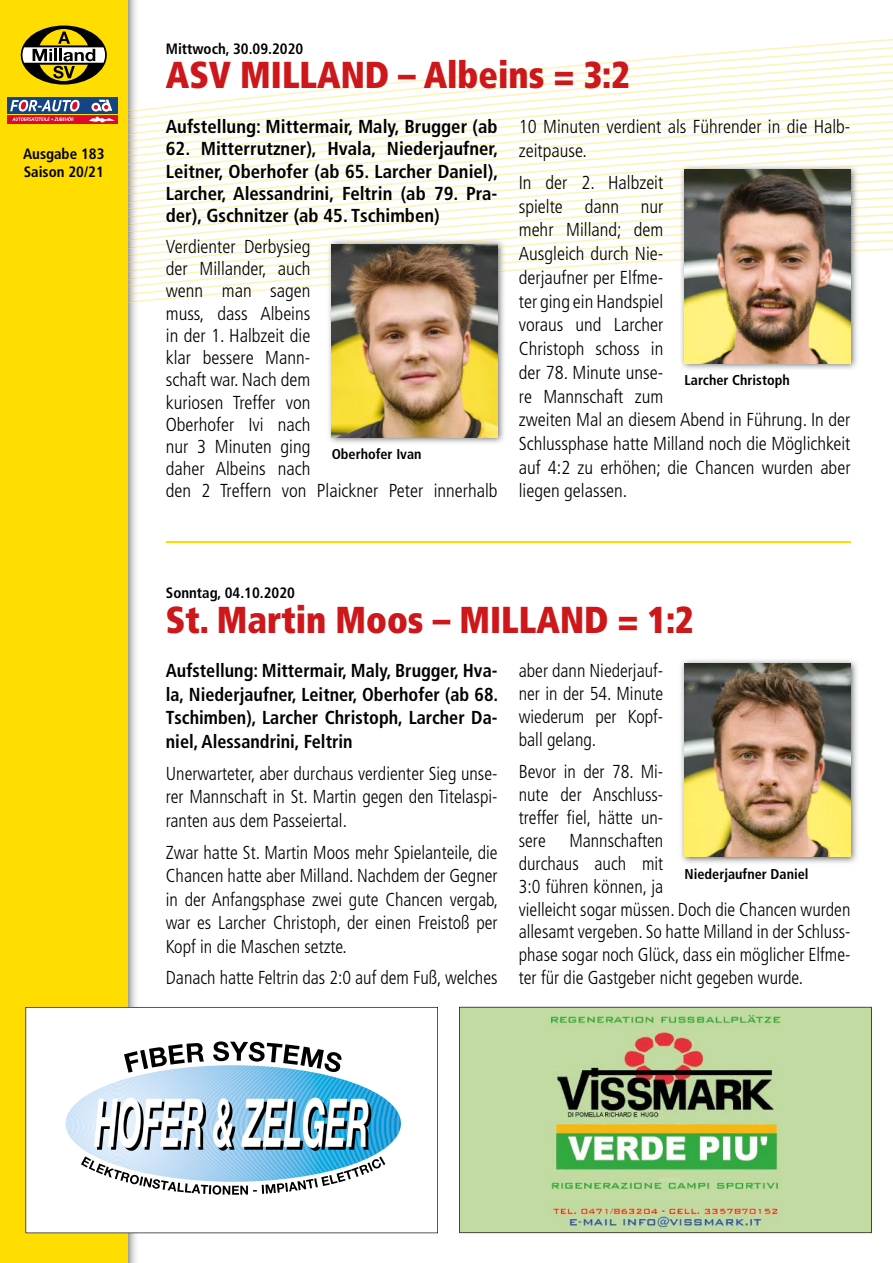
<style>
.page{position:relative;width:893px;height:1263px;background:#fff}
.page>*{position:absolute;margin:0;border:0;box-sizing:border-box;transform-origin:0 0}
.t1{font:900 condensed 37.5px "Frutiger";color:#cd171a;scale:.94 1}
.t2{font:300 condensed 18.75px/23.7px "Frutiger";color:#000}
.t3{font:700 condensed 18.75px/22.2px "Frutiger";color:#000;text-align:justify}
.t4{font:700 condensed 15px/18px "Frutiger";color:#000}
.t5{font:700 condensed 14.25px "Frutiger";color:#000}
</style>
<div class="page">
<svg style="left:139px;top:248px;width:754px;height:54px"></svg>
<svg style="left:139px;top:240px;width:754px;height:8px"></svg>
<svg style="left:139px;top:232px;width:754px;height:8px"></svg>
<svg style="left:139px;top:224px;width:754px;height:8px"></svg>
<svg style="left:139px;top:217px;width:754px;height:7px"></svg>
<svg style="left:139px;top:209px;width:754px;height:8px"></svg>
<svg style="left:139px;top:202px;width:754px;height:7px"></svg>
<svg style="left:139px;top:194px;width:754px;height:8px"></svg>
<svg style="left:139px;top:186px;width:754px;height:8px"></svg>
<svg style="left:139px;top:179px;width:754px;height:7px"></svg>
<svg style="left:139px;top:171px;width:754px;height:8px"></svg>
<svg style="left:139px;top:164px;width:754px;height:7px"></svg>
<svg style="left:139px;top:156px;width:754px;height:8px"></svg>
<svg style="left:139px;top:148px;width:754px;height:8px"></svg>
<svg style="left:139px;top:141px;width:754px;height:7px"></svg>
<svg style="left:139px;top:133px;width:754px;height:8px"></svg>
<svg style="left:139px;top:126px;width:754px;height:7px"></svg>
<svg style="left:139px;top:118px;width:754px;height:8px"></svg>
<svg style="left:139px;top:111px;width:754px;height:7px"></svg>
<svg style="left:139px;top:39px;width:754px;height:72px"></svg>
<img style="left:128px;top:0;width:11px;height:1263px">
<img style="left:128px;top:194px;width:11px;height:113px">
<img style="left:128px;top:179px;width:11px;height:15px">
<img style="left:128px;top:172px;width:11px;height:7px">
<img style="left:128px;top:164px;width:11px;height:8px">
<img style="left:128px;top:157px;width:11px;height:7px">
<img style="left:128px;top:148px;width:11px;height:9px">
<img style="left:128px;top:138px;width:11px;height:10px">
<img style="left:128px;top:129px;width:11px;height:9px">
<img style="left:128px;top:120px;width:11px;height:9px">
<img style="left:128px;top:109px;width:11px;height:11px">
<div style="left:0;top:0;width:128px;height:1263px;background:#fd0"></div>
<svg style="left:21px;top:26px;width:86px;height:59px"></svg>
<div style="left:7px;top:115px;width:110px;height:9px;background:#db0c2a"></div>
<div style="left:7px;top:97px;width:110px;height:17px;background:#134484"></div>
<svg style="left:10px;top:100px;width:70px;height:11px"></svg>
<svg style="left:12px;top:117px;width:62px;height:4px"></svg>
<svg style="left:89px;top:100px;width:26px;height:23px"></svg>
<img style="left:327px;top:285px;width:179px;height:158px">
<img style="left:327px;top:239px;width:179px;height:46px">
<img style="left:327px;top:246px;width:179px;height:31px">
<img style="left:327px;top:239px;width:84px;height:7px">
<img style="left:332px;top:244px;width:165px;height:193px">
<img style="left:680px;top:164px;width:179px;height:205px">
<img style="left:680px;top:252px;width:179px;height:8px">
<img style="left:680px;top:244px;width:179px;height:8px">
<img style="left:680px;top:235px;width:179px;height:9px">
<img style="left:680px;top:227px;width:179px;height:8px">
<img style="left:680px;top:219px;width:179px;height:8px">
<img style="left:680px;top:211px;width:179px;height:8px">
<img style="left:680px;top:202px;width:179px;height:9px">
<img style="left:680px;top:194px;width:179px;height:8px">
<img style="left:680px;top:186px;width:179px;height:8px">
<img style="left:680px;top:178px;width:179px;height:8px">
<img style="left:680px;top:165px;width:179px;height:13px">
<img style="left:680px;top:164px;width:78px;height:6px">
<img style="left:685px;top:170px;width:165px;height:193px">
<img style="left:681px;top:660px;width:176px;height:203px">
<img style="left:684px;top:663px;width:166px;height:194px">
<hr style="left:166px;top:541px;width:684px;height:2px;background:#fd0">
<svg style="left:459px;top:1007px;width:413px;height:226px;background:#aec58e"></svg>
<svg style="left:26px;top:1007px;width:412px;height:226px"></svg>
<p class="t4" style="left:23px;top:145px;width:83px">Ausgabe 183<br>Saison 20/21</p>
<p class="t4" style="left:166px;top:40px;width:139px">Mittwoch, 30.09.2020</p>
<h1 class="t1" style="left:166px;top:52px;width:495px">ASV MILLAND – Albeins = 3:2</h1>
<p class="t3" style="left:166px;top:116px;width:333px">Aufstellung: Mittermair, Maly, Brugger (ab</p>
<p class="t3" style="left:166px;top:138px;width:334px">62. Mitterrutzner), Hvala, Niederjaufner, Leitner, Oberhofer (ab 65. Larcher Daniel), Larcher, Alessandrini, Feltrin (ab 79. Pra&shy;der), Gschnitzer (ab 45. Tschimben)</p>
<p class="t2" style="left:166px;top:236px;width:333px;line-height:22.2px">Verdienter Derbysieg<br>der Millander, auch<br>wenn man sagen<br>muss, dass Albeins<br>in der 1. Halbzeit die<br>klar bessere Mann-<br>schaft war. Nach dem<br>kuriosen Treffer von<br>Oberhofer Ivi nach<br>nur 3 Minuten ging<br>daher Albeins nach<br>den 2 Treffern von Plaickner Peter innerhalb</p>
<p class="t2" style="left:519px;top:115px;width:333px">10 Minuten verdient als Führender in die Halb&shy;zeitpause.</p>
<p class="t2" style="left:519px;top:171px;width:333px">In der 2. Halbzeit<br>spielte dann nur<br>mehr Milland; dem<br>Ausgleich durch Nie-<br>derjaufner per Elfme-<br>ter ging ein Handspiel<br>voraus und Larcher<br>Christoph schoss in<br>der 78. Minute unse-<br>re Mannschaft zum<br>zweiten Mal an diesem Abend in Führung. In der<br>Schlussphase hatte Milland noch die Möglichkeit auf 4:2 zu erhöhen; die Chancen wurden aber liegen gelassen.</p>
<p class="t5" style="left:685px;top:371px;width:107px">Larcher Christoph</p>
<p class="t5" style="left:332px;top:446px;width:92px">Oberhofer Ivan</p>
<p class="t4" style="left:166px;top:584px;width:131px">Sonntag, 04.10.2020</p>
<h1 class="t1" style="left:166px;top:597px;width:563px">St. Martin Moos – MILLAND = 1:2</h1>
<p class="t3" style="left:166px;top:659px;width:334px;line-height:23.4px">Aufstellung: Mittermair, Maly, Brugger, Hva&shy;la, Niederjaufner, Leitner, Oberhofer (ab 68.<br>Tschimben), Larcher Christoph, Larcher Da&shy;niel, Alessandrini, Feltrin</p>
<p class="t2" style="left:166px;top:762px;width:333px;text-align:justify">Unerwarteter, aber durchaus verdienter Sieg unse&shy;rer Mannschaft in St. Martin gegen den Titelaspi&shy;ranten aus dem Passeiertal.</p>
<p class="t2" style="left:166px;top:841px;width:334px;text-align:justify">Zwar hatte St. Martin Moos mehr Spielanteile, die Chancen hatte aber Milland. Nachdem der Gegner in der Anfangsphase zwei gute Chancen vergab, war es Larcher Christoph, der einen Freistoß per Kopf in die Maschen setzte.</p>
<p class="t2" style="left:166px;top:966px;width:333px">Danach hatte Feltrin das 2:0 auf dem Fuß, welches</p>
<p class="t2" style="left:519px;top:660px;width:146px;line-height:23px;text-align:justify">aber dann Niederjauf&shy;ner in der 54. Minute wiederum per Kopf&shy;ball gelang.</p>
<p class="t2" style="left:519px;top:760px;width:146px;line-height:23px;text-align:justify">Bevor in der 78. Mi&shy;nute der Anschluss&shy;treffer fiel, hätte un&shy;sere</p>
<p class="t2" style="left:519px;top:829px;width:333px;line-height:23px;text-indent:51px">Mannschaften<br>durchaus auch mit<br>3:0 führen können, ja<br>vielleicht sogar müssen. Doch die Chancen wurden allesamt vergeben. So hatte Milland in der Schluss&shy;phase sogar noch Glück, dass ein möglicher Elfme&shy;ter für die Gastgeber nicht gegeben wurde.</p>
<p class="t5" style="left:684px;top:865px;width:126px">Niederjaufner Daniel</p>
</div>
